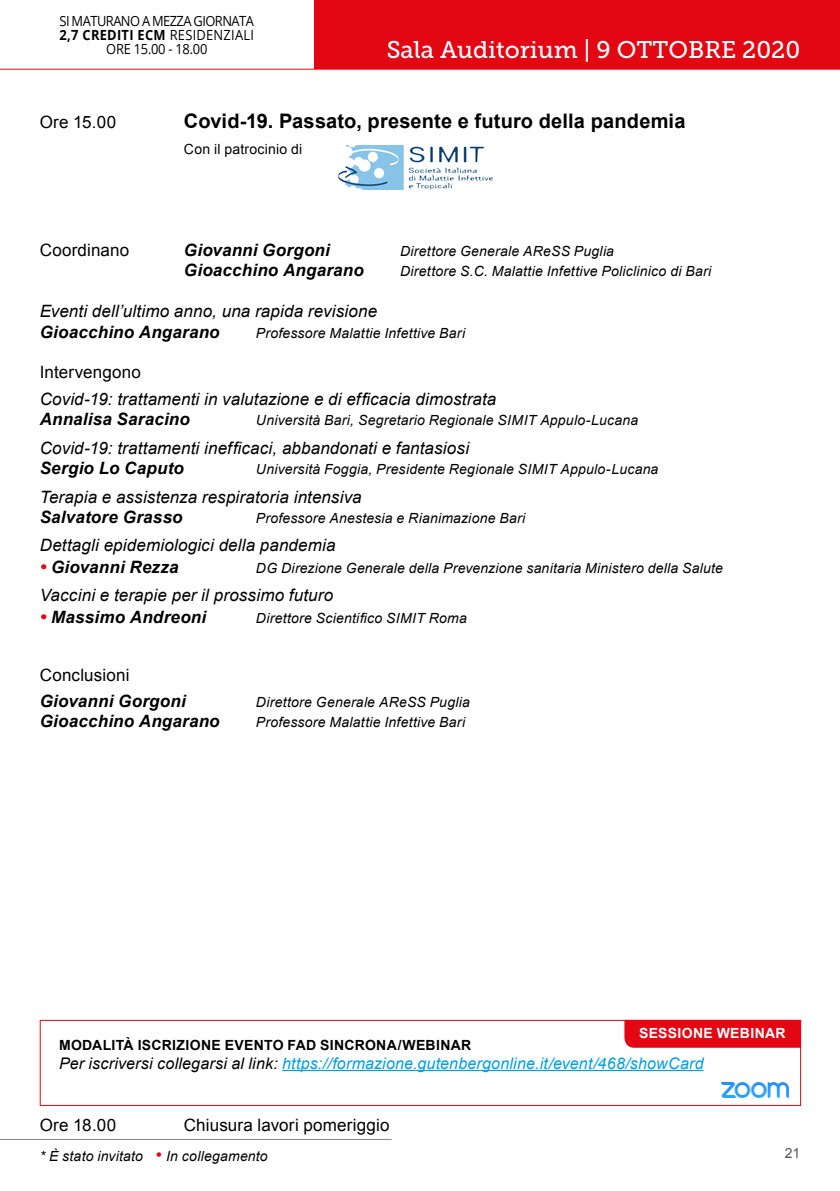
<style>
.page{position:relative;width:840px;height:1191px;background:#fff}
.page>*{position:absolute;margin:0;border:0;box-sizing:border-box;transform-origin:0 0}
.t1{font:24px "Museo Slab 500";color:#fff}
.t2{font:700 20px "Arial";letter-spacing:.01em;color:#000}
.t3{font:italic 17px "Arial";letter-spacing:.01em;color:#000}
.t4{font:italic 700 17px "Arial";letter-spacing:.01em;color:#000}
.t5{font:17px "Arial";letter-spacing:.01em;color:#000}
.t6{font:italic 16px "Arial";letter-spacing:.015em;color:#009fe3}
.t7{font:italic 14px "Arial";letter-spacing:.015em;color:#000}
.t8{font:14px/14px "Open Sans";letter-spacing:-.04em;color:#000;text-align:center;scale:.92 1}
.t9{font:700 14px "Arial";letter-spacing:.025em;color:#000}
.t10{font:14px "Arial";letter-spacing:.015em;color:#000}
.t11{font:700 14px "Arial";letter-spacing:.025em;color:#fff}
.t12{font:14px "Arial";color:#575756}
.s1{font-weight:700}
.s2{font-size:18px;color:#e30613}
.s3{color:#000}
</style>
<div class="page">
<hr style="left:0;top:69px;width:839px;height:1px;background:#e30613">
<div style="left:314px;top:0;width:525px;height:69px;background:#e30613"></div>
<hr style="left:0;top:1139px;width:391px;height:1px;background:#878787">
<img style="left:338px;top:145px;width:154px;height:44px">
<hr style="left:282px;top:1070px;width:421px;height:1px;background:#009fe3">
<div style="left:40px;top:1020px;width:760px;height:86px;border:1px solid #e30613"></div>
<div style="left:624px;top:1020px;width:176px;height:27px;background:#e30613"></div>
<img style="left:721px;top:1082px;width:66px;height:15px">
<p class="t8" style="left:60px;top:14px;width:213px">SI MATURANO A MEZZA GIORNATA<br><span class="s1">2,7 CREDITI ECM</span> RESIDENZIALI<br>ORE 15.00 - 18.00</p>
<h1 class="t1" style="left:386px;top:36px;width:415px">Sala Auditorium | 9 OTTOBRE 2020</h1>
<p class="t5" style="left:40px;top:111px;width:78px">Ore 15.00</p>
<h2 class="t2" style="left:184px;top:108px;width:503px">Covid-19. Passato, presente e futuro della pandemia</h2>
<p class="t10" style="left:184px;top:140px;width:120px">Con il patrocinio di</p>
<p class="t5" style="left:40px;top:239px;width:91px">Coordinano</p>
<p class="t4" style="left:184px;top:239px;width:147px">Giovanni Gorgoni</p>
<p class="t7" style="left:400px;top:242px;width:215px">Direttore Generale AReSS Puglia</p>
<p class="t4" style="left:184px;top:259px;width:181px">Gioacchino Angarano</p>
<p class="t7" style="left:400px;top:262px;width:312px">Direttore S.C. Malattie Infettive Policlinico di Bari</p>
<p class="t3" style="left:40px;top:300px;width:339px">Eventi dell’ultimo anno, una rapida revisione</p>
<p class="t4" style="left:40px;top:321px;width:181px">Gioacchino Angarano</p>
<p class="t7" style="left:256px;top:324px;width:210px">Professore Malattie Infettive Bari</p>
<p class="t5" style="left:40px;top:361px;width:103px">Intervengono</p>
<p class="t3" style="left:40px;top:388px;width:458px">Covid-19: trattamenti in valutazione e di efficacia dimostrata</p>
<p class="t4" style="left:40px;top:408px;width:152px">Annalisa Saracino</p>
<p class="t7" style="left:256px;top:411px;width:383px">Università Bari, Segretario Regionale SIMIT Appulo-Lucana</p>
<p class="t3" style="left:40px;top:437px;width:430px">Covid-19: trattamenti inefficaci, abbandonati e fantasiosi</p>
<p class="t4" style="left:40px;top:457px;width:146px">Sergio Lo Caputo</p>
<p class="t7" style="left:256px;top:460px;width:403px">Università Foggia, Presidente Regionale SIMIT Appulo-Lucana</p>
<p class="t3" style="left:40px;top:485px;width:323px">Terapia e assistenza respiratoria intensiva</p>
<p class="t4" style="left:40px;top:506px;width:144px">Salvatore Grasso</p>
<p class="t7" style="left:256px;top:509px;width:270px">Professore Anestesia e Rianimazione Bari</p>
<p class="t3" style="left:40px;top:534px;width:297px">Dettagli epidemiologici della pandemia</p>
<p class="t4" style="left:40px;top:556px;width:140px"><span class="s2">•</span> Giovanni Rezza</p>
<p class="t7" style="left:256px;top:559px;width:468px">DG Direzione Generale della Prevenzione sanitaria Ministero della Salute</p>
<p class="t3" style="left:40px;top:584px;width:295px">Vaccini e terapie per il prossimo futuro</p>
<p class="t4" style="left:40px;top:606px;width:168px"><span class="s2">•</span> Massimo Andreoni</p>
<p class="t7" style="left:256px;top:609px;width:212px">Direttore Scientifico SIMIT Roma</p>
<p class="t5" style="left:40px;top:663px;width:91px">Conclusioni</p>
<p class="t4" style="left:40px;top:690px;width:147px">Giovanni Gorgoni</p>
<p class="t7" style="left:256px;top:693px;width:215px">Direttore Generale AReSS Puglia</p>
<p class="t4" style="left:40px;top:710px;width:181px">Gioacchino Angarano</p>
<p class="t7" style="left:256px;top:713px;width:210px">Professore Malattie Infettive Bari</p>
<p class="t11" style="left:638px;top:1024px;width:148px">SESSIONE WEBINAR</p>
<p class="t9" style="left:59px;top:1035px;width:413px">MODALITÀ ISCRIZIONE EVENTO FAD SINCRONA/WEBINAR</p>
<p class="t6" style="left:59px;top:1052px;width:645px"><span class="s3">Per iscriversi collegarsi al link:</span> https://formazione.gutenbergonline.it/event/468/showCard</p>
<p class="t5" style="left:40px;top:1113px;width:78px">Ore 18.00</p>
<p class="t5" style="left:184px;top:1113px;width:207px">Chiusura lavori pomeriggio</p>
<p class="t7" style="left:40px;top:1147px;width:229px">* È stato invitato <span class="s2">•</span> In collegamento</p>
<p class="t12" style="left:784px;top:1144px;width:17px">21</p>
</div>
